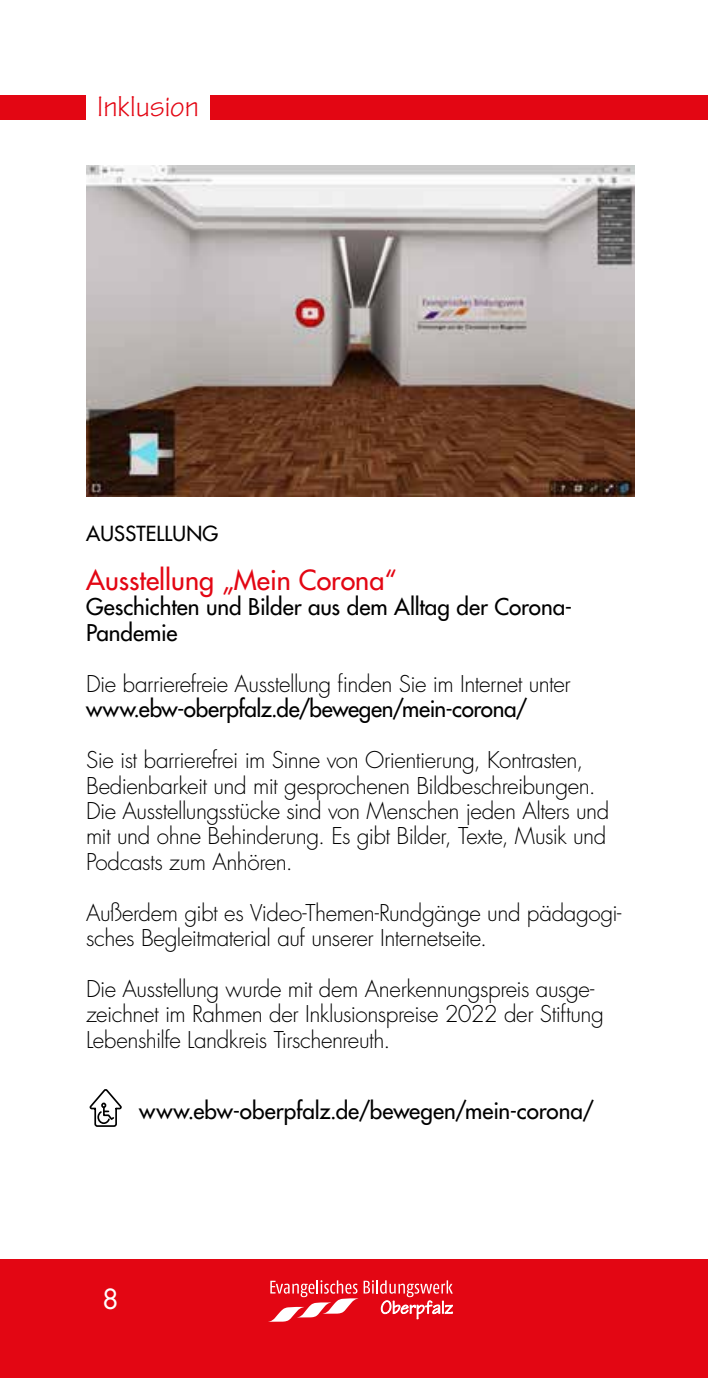
<style>
.page{position:relative;width:708px;height:1378px;background:#fff}
.page>*{position:absolute;margin:0;border:0;box-sizing:border-box;transform-origin:0 0}
.t1{font:30.38px "Tekton Pro";color:#e30613}
.t2{font:500 27px "Futura Std";color:#e30613}
.t3{font:27px "Futura Std";color:#fff}
.t4{font:300 22.5px/25.4px "Futura Std";letter-spacing:-.025em;color:#000}
.t5{font:500 22.5px/25.4px "Futura Std";letter-spacing:-.005em;color:#000}
.t6{font:500 20.25px "Futura Std";letter-spacing:.01em;color:#000}
</style>
<div class="page">
<div style="left:0;top:1260px;width:708px;height:118px;background:#e30613"></div>
<div style="left:0;top:96px;width:86px;height:24px;background:#e30613"></div>
<div style="left:210px;top:96px;width:498px;height:24px;background:#e30613"></div>
<img style="left:86px;top:166px;width:549px;height:330px">
<svg style="left:90px;top:1089px;width:32px;height:38px"></svg>
<svg style="left:270px;top:1280px;width:88px;height:41px"></svg>
<svg style="left:364px;top:1280px;width:89px;height:39px"></svg>
<h1 class="t1" style="left:97px;top:89px;width:103px">Inklusion</h1>
<p class="t6" style="left:86px;top:521px;width:134px">AUSSTELLUNG</p>
<p class="t2" style="left:86px;top:563px;width:312px">Ausstellung „Mein Corona“</p>
<p class="t5" style="left:86px;top:594px;width:488px">Geschichten und Bilder aus dem Alltag der Corona-<br>Pandemie</p>
<p class="t4" style="left:86px;top:671px;width:486px">Die barrierefreie Ausstellung finden Sie im Internet unter</p>
<p class="t5" style="left:86px;top:696px;width:443px">www.ebw-oberpfalz.de/bewegen/mein-corona/</p>
<p class="t4" style="left:86px;top:748px;width:525px">Sie ist barrierefrei im Sinne von Orientierung, Kontrasten, Bedienbarkeit und mit gesprochenen Bildbeschreibungen.<br>Die Ausstellungsstücke sind von Menschen jeden Alters und mit und ohne Behinderung. Es gibt Bilder, Texte, Musik und Podcasts zum Anhören.</p>
<p class="t4" style="left:86px;top:900px;width:537px">Außerdem gibt es Video-Themen-Rundgänge und pädagogi&shy;sches Begleitmaterial auf unserer Internetseite.</p>
<p class="t4" style="left:86px;top:976px;width:519px">Die Ausstellung wurde mit dem Anerkennungspreis ausge&shy;zeichnet im Rahmen der Inklusionspreise 2022 der Stiftung<br>Lebenshilfe Landkreis Tirschenreuth.</p>
<p class="t5" style="left:139px;top:1098px;width:457px">www.ebw-oberpfalz.de/bewegen/mein-corona/</p>
<p class="t3" style="left:102px;top:1282px;width:18px">8</p>
</div>
